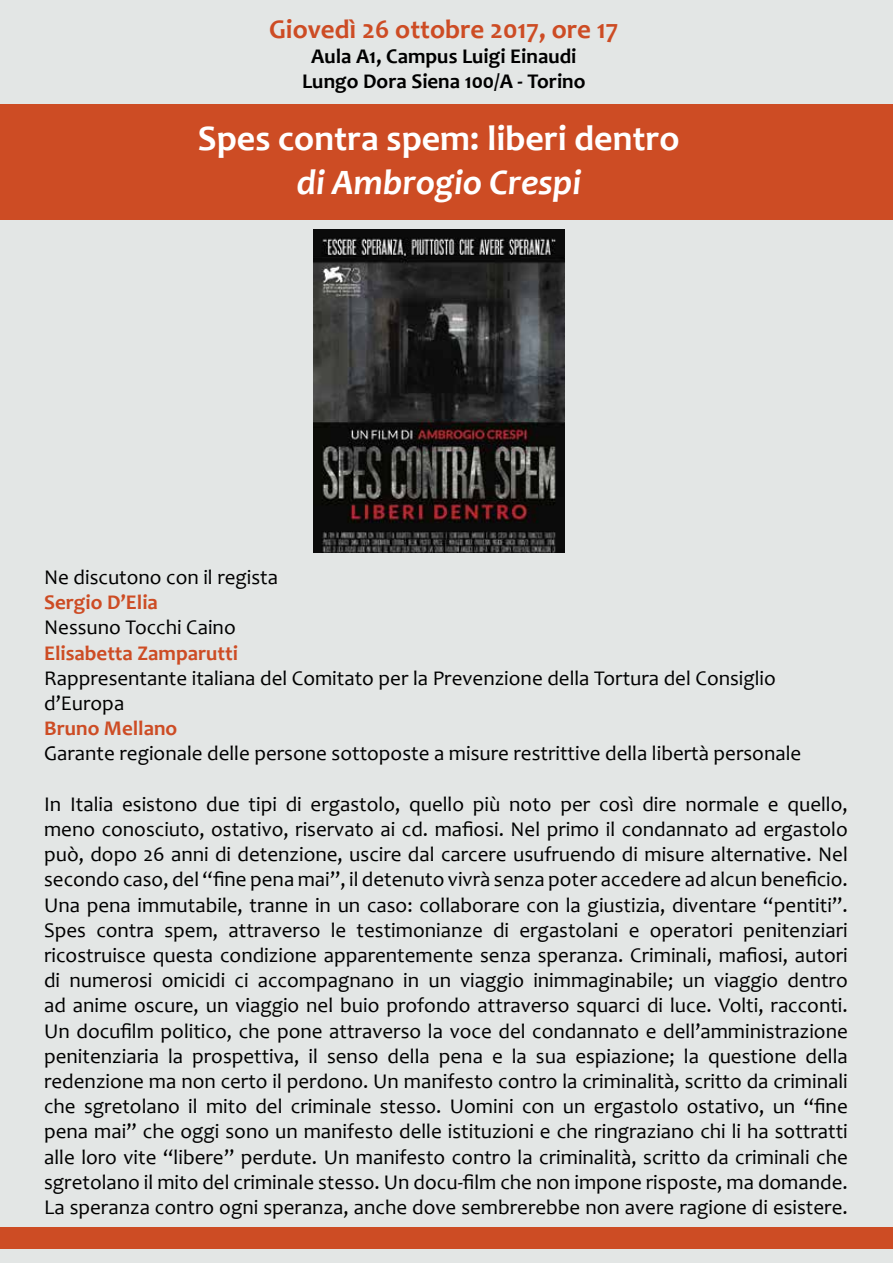
<style>
.page{position:relative;width:893px;height:1263px;background:#e3e6e5}
.page>*{position:absolute;margin:0;border:0;box-sizing:border-box;transform-origin:0 0}
.t1{font:700 36px "Candara";color:#fff}
.t2{font:italic 700 36px "Candara";color:#fff}
.t3{font:700 27px "Candara";color:#cd4c24}
.t4{font:21px/25.2px "Candara";color:#000}
.t5{font:700 21px/25.2px "Candara";color:#000;text-align:center}
.t6{font:700 21px "Candara";color:#cd4c24}
</style>
<div class="page">
<div style="left:0;top:104px;width:893px;height:116px;background:#cd4c24"></div>
<div style="left:0;top:1228px;width:893px;height:21px;background:#cd4c24"></div>
<img style="left:313px;top:229px;width:251px;height:324px">
<p class="t3" style="left:269px;top:12px;width:351px">Giovedì 26 ottobre 2017, ore 17</p>
<p class="t5" style="left:302px;top:43px;width:285px">Aula A1, Campus Luigi Einaudi<br>Lungo Dora Siena 100/A - Torino</p>
<h1 class="t1" style="left:198px;top:116px;width:483px">Spes contra spem: liberi dentro</h1>
<h1 class="t2" style="left:297px;top:159px;width:286px">di Ambrogio Crespi</h1>
<p class="t4" style="left:44px;top:564px;width:236px">Ne discutono con il regista</p>
<p class="t6" style="left:44px;top:589px;width:115px">Sergio D’Elia</p>
<p class="t4" style="left:44px;top:615px;width:193px">Nessuno Tocchi Caino</p>
<p class="t6" style="left:44px;top:640px;width:195px">Elisabetta Zamparutti</p>
<p class="t4" style="left:44px;top:665px;width:733px">Rappresentante italiana del Comitato per la Prevenzione della Tortura del Consiglio d’Europa</p>
<p class="t6" style="left:44px;top:715px;width:135px">Bruno Mellano</p>
<p class="t4" style="left:44px;top:741px;width:759px">Garante regionale delle persone sottoposte a misure restrittive della libertà personale</p>
<p class="t4" style="left:44px;top:791px;width:805px;text-align:justify">In Italia esistono due tipi di ergastolo, quello più noto per così dire normale e quello, meno conosciuto, ostativo, riservato ai cd. mafiosi. Nel primo il condannato ad ergastolo può, dopo 26 anni di detenzione, uscire dal carcere usufruendo di misure alternative. Nel secondo caso, del “fine pena mai”, il detenuto vivrà senza poter accedere ad alcun beneficio.<br>Una pena immutabile, tranne in un caso: collaborare con la giustizia, diventare “pentiti”.<br>Spes contra spem, attraverso le testimonianze di ergastolani e operatori penitenziari ricostruisce questa condizione apparentemente senza speranza. Criminali, mafiosi, autori di numerosi omicidi ci accompagnano in un viaggio inimmaginabile; un viaggio dentro ad anime oscure, un viaggio nel buio profondo attraverso squarci di luce. Volti, racconti.<br>Un docufilm politico, che pone attraverso la voce del condannato e dell’amministrazione penitenziaria la prospettiva, il senso della pena e la sua espiazione; la questione della redenzione ma non certo il perdono. Un manifesto contro la criminalità, scritto da criminali che sgretolano il mito del criminale stesso. Uomini con un ergastolo ostativo, un “fine pena mai” che oggi sono un manifesto delle istituzioni e che ringraziano chi li ha sottratti alle loro vite “libere” perdute. Un manifesto contro la criminalità, scritto da criminali che sgretolano il mito del criminale stesso. Un docu-film che non impone risposte, ma domande.<br>La speranza contro ogni speranza, anche dove sembrerebbe non avere ragione di esistere.</p>
</div>
